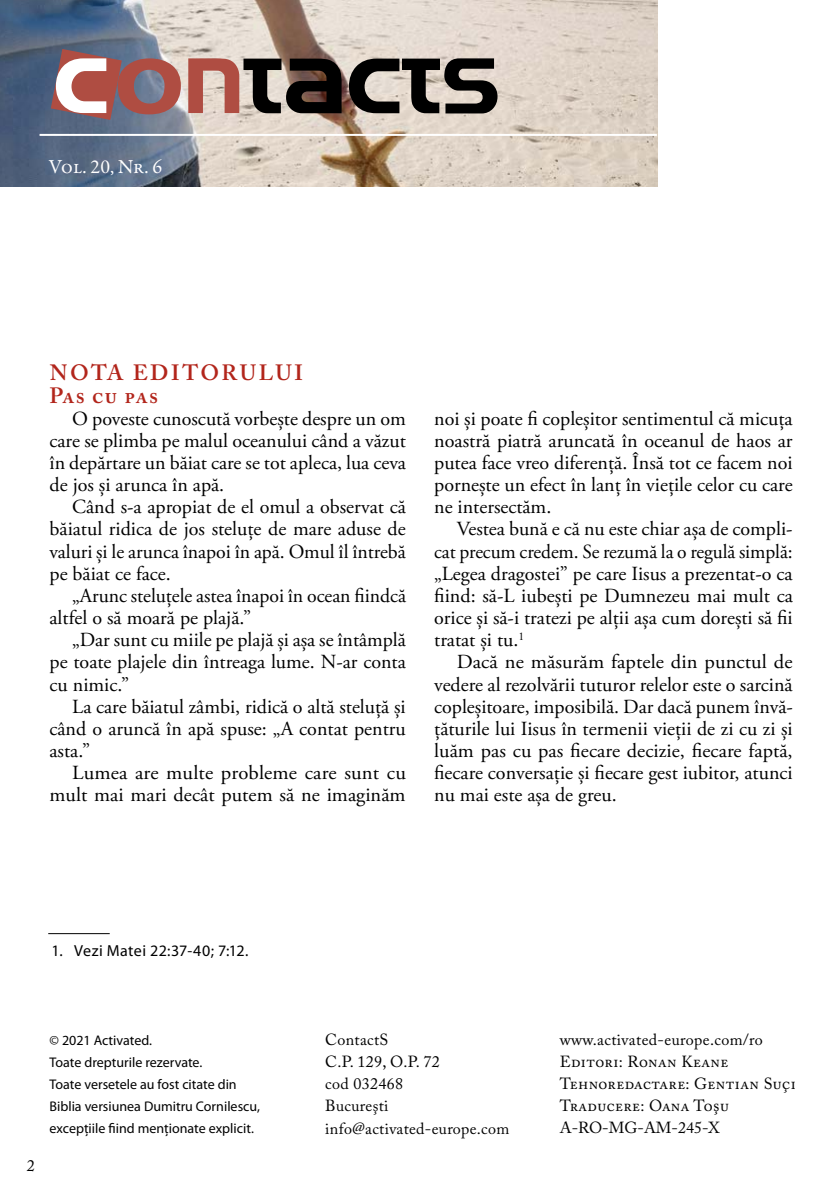
<style>
.page{position:relative;width:840px;height:1191px;background:#fff}
.page>*{position:absolute;margin:0;border:0;box-sizing:border-box;transform-origin:0 0}
.t1{font:600 22px/22.2px "Adobe Caslon Pro";letter-spacing:.1em;color:#b2251b}
.t2{font:20px/22.2px "Adobe Garamond Pro";color:#000;text-align:justify}
.t3{font:20px "Garamond Premr Pro";letter-spacing:-.01em;color:#fff}
.t4{font:16px/22.2px "Adobe Caslon Pro";letter-spacing:.02em;color:#000}
.t5{font:16px "Myriad Pro";letter-spacing:.025em;color:#000}
.t6{font:14px/22.2px "Myriad Pro";color:#000}
</style>
<div class="page">
<img style="left:0;top:0;width:657px;height:187px">
<hr style="left:40px;top:134px;width:616px;height:2px;background:#fff">
<svg style="left:51px;top:49px;width:446px;height:71px;background:#907975"></svg>
<hr style="left:48px;top:933px;width:62px;height:1px;background:#000">
<p class="t3" style="left:49px;top:154px;width:115px">Vol. 20, Nr. 6</p>
<p class="t1" style="left:49px;top:362px;width:255px">NOTA EDITORULUI<br>Pas cu pas</p>
<p class="t2" style="left:49px;top:408px;width:357px;text-indent:23px">O poveste cunoscută vorbește despre un om care se plimba pe malul oceanului când a văzut în depărtare un băiat care se tot apleca, lua ceva de jos și arunca în apă.</p>
<p class="t2" style="left:49px;top:496px;width:357px;text-indent:23px">Când s‑a apropiat de el omul a observat că băiatul ridica de jos steluțe de mare aduse de valuri și le arunca înapoi în apă. Omul îl întrebă pe băiat ce face.</p>
<p class="t2" style="left:49px;top:585px;width:358px;text-indent:23px">„Arunc steluțele astea înapoi în ocean fiindcă altfel o să moară pe plajă.”</p>
<p class="t2" style="left:49px;top:629px;width:357px;text-indent:23px">„Dar sunt cu miile pe plajă și așa se întâmplă pe toate plajele din întreaga lume. N‑ar conta cu nimic.”</p>
<p class="t2" style="left:49px;top:696px;width:357px;text-indent:23px">La care băiatul zâmbi, ridică o altă steluță și când o aruncă în apă spuse: „A contat pentru asta.”</p>
<p class="t2" style="left:49px;top:762px;width:357px;text-align:right">Lumea are multe probleme care sunt cu mult mai mari decât putem să ne imaginăm</p>
<p class="t2" style="left:434px;top:408px;width:360px">noi și poate fi copleșitor sentimentul că micuța noastră piatră aruncată în oceanul de haos ar putea face vreo diferență. Însă tot ce facem noi pornește un efect în lanț în viețile celor cu care ne intersectăm.</p>
<p class="t2" style="left:434px;top:519px;width:360px;text-indent:23px">Vestea bună e că nu este chiar așa de compli‑ cat precum credem. Se rezumă la o regulă simplă: „Legea dragostei” pe care Iisus a prezentat-o ca fiind: să‑L iubești pe Dumnezeu mai mult ca orice și să‑i tratezi pe alții așa cum dorești să fii tratat și tu.<sup>1</sup></p>
<p class="t2" style="left:434px;top:651px;width:360px;text-indent:23px">Dacă ne măsurăm faptele din punctul de vedere al rezolvării tuturor relelor este o sarcină copleșitoare, imposibilă. Dar dacă punem învă‑ țăturile lui Iisus în termenii vieții de zi cu zi și luăm pas cu pas fiecare decizie, fiecare faptă, fiecare conversație și fiecare gest iubitor, atunci nu mai este așa de greu.</p>
<p class="t5" style="left:51px;top:941px;width:198px">1. Vezi Matei 22:37-40; 7:12.</p>
<p class="t4" style="left:27px;top:1154px;width:9px">2</p>
<p class="t6" style="left:49px;top:1028px;width:212px">© 2021 Activated.<br>Toate drepturile rezervate.<br>Toate versetele au fost citate din<br>Biblia versiunea Dumitru Cornilescu, excepţiile fiind menţionate explicit.</p>
<p class="t4" style="left:559px;top:1028px;width:237px">www.activated-europe.com/ro<br>Editori: Ronan Keane<br>Tehnoredactare: Gentian Suçi<br>Traducere: Oana Toşu<br>A-RO-MG-AM-245-X</p>
<p class="t4" style="left:325px;top:1028px;width:185px">ContactS<br>C.P. 129, O.P. 72<br>cod 032468<br>Bucureşti info@activated-europe.com</p>
</div>
